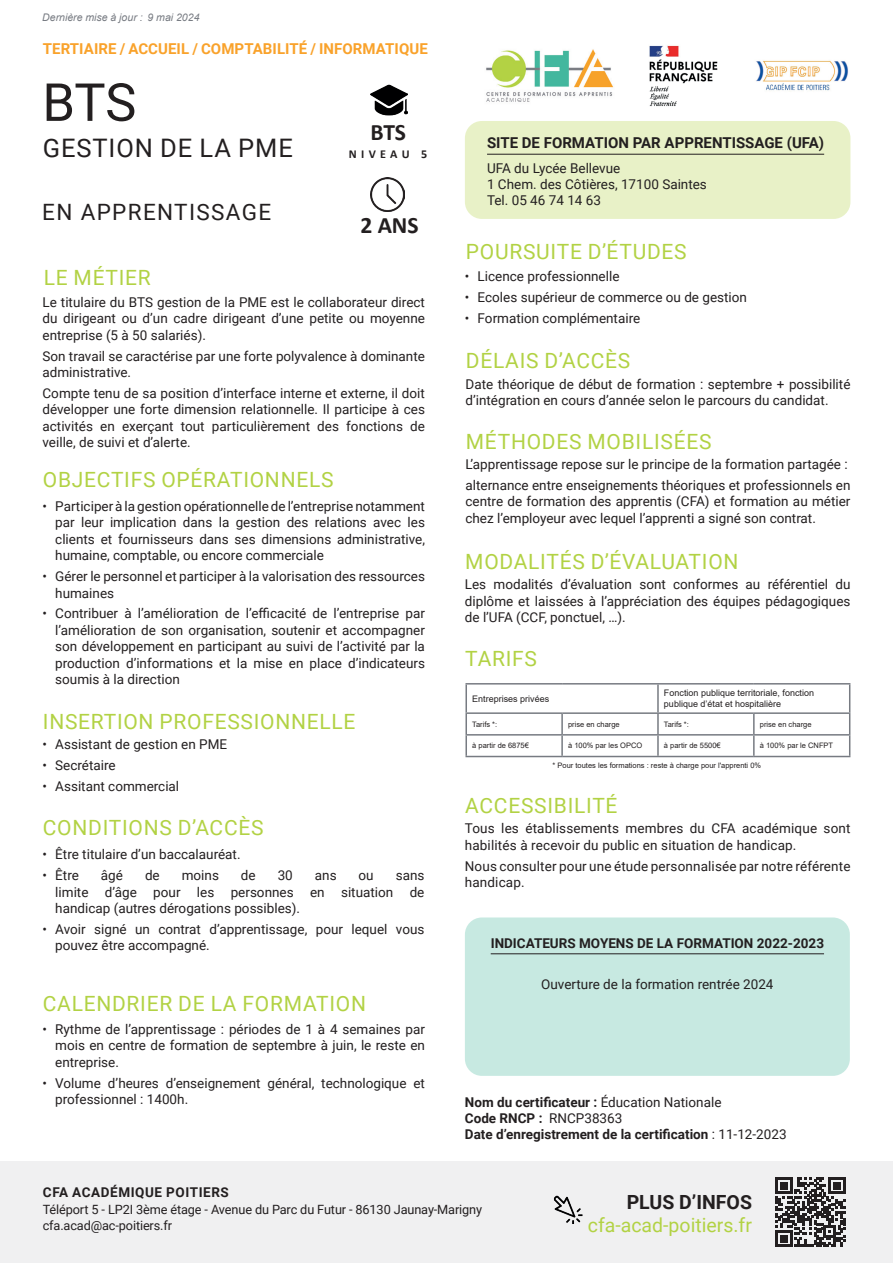
<style>
.page{position:relative;width:893px;height:1263px;background:#fff}
.page>*{position:absolute;margin:0;border:0;box-sizing:border-box;transform-origin:0 0}
.t1{font:52.5px "Roboto";color:#231f20}
.t2{font:25.5px "Roboto";letter-spacing:.035em;color:#231f20}
.t3{font:700 23.55px "Calibri";color:#231f20}
.t4{font:22.5px "Roboto";letter-spacing:.06em;color:#231f20}
.t5{font:21px "Roboto";letter-spacing:.035em;color:#b2d244}
.t6{font:19.5px "Roboto";color:#b2d244}
.t7{font:700 19.5px "Roboto";color:#231f20}
.t8{font:700 15px "Roboto";letter-spacing:.005em;color:#f9a22b}
.t9{font:700 15px "Roboto";color:#231f20}
.t10{font:13.5px/16.5px "Roboto";color:#231f20}
.t11{font:700 13.5px/16.2px "Roboto";color:#231f20}
.t12{font:700 13.5px "Roboto";letter-spacing:.045em;color:#231f20}
.t13{font:12.75px/16.5px "Roboto";letter-spacing:-.01em;color:#231f20}
.t14{font:700 12.15px "Calibri";letter-spacing:.36em;color:#231f20}
.t15{font:italic 10.5px "Arial";color:#777b82}
.t16{font:9px/10.8px "Arial";color:#231f20}
.t17{font:7.5px "Arial";color:#231f20}
.s1{font-weight:400}
</style>
<div class="page">
<img style="left:486px;top:49px;width:128px;height:53px">
<img style="left:371px;top:178px;width:34px;height:34px">
<img style="left:371px;top:84px;width:37px;height:32px">
<div style="left:465px;top:121px;width:385px;height:98px;background:#e8f1c7;border-radius:17px"></div>
<hr style="left:487px;top:154px;width:337px;height:1px;background:#231f20">
<img style="left:649px;top:45px;width:199px;height:61px">
<hr style="left:465px;top:683px;width:97px;height:1px;background:#777b82">
<hr style="left:465px;top:684px;width:2px;height:28px;background:#777b82">
<hr style="left:562px;top:683px;width:96px;height:1px;background:#777b82">
<hr style="left:658px;top:683px;width:96px;height:1px;background:#777b82">
<hr style="left:657px;top:684px;width:2px;height:28px;background:#777b82">
<hr style="left:754px;top:683px;width:96px;height:1px;background:#777b82">
<hr style="left:465px;top:712px;width:97px;height:2px;background:#777b82">
<hr style="left:465px;top:714px;width:2px;height:20px;background:#777b82">
<hr style="left:562px;top:712px;width:96px;height:2px;background:#777b82">
<hr style="left:561px;top:714px;width:2px;height:20px;background:#777b82">
<hr style="left:658px;top:712px;width:96px;height:2px;background:#777b82">
<hr style="left:657px;top:714px;width:2px;height:20px;background:#777b82">
<hr style="left:754px;top:712px;width:96px;height:2px;background:#777b82">
<hr style="left:753px;top:714px;width:2px;height:20px;background:#777b82">
<hr style="left:465px;top:734px;width:97px;height:2px;background:#777b82">
<hr style="left:465px;top:736px;width:2px;height:20px;background:#777b82">
<hr style="left:562px;top:734px;width:96px;height:2px;background:#777b82">
<hr style="left:561px;top:736px;width:2px;height:20px;background:#777b82">
<hr style="left:658px;top:734px;width:96px;height:2px;background:#777b82">
<hr style="left:657px;top:736px;width:2px;height:20px;background:#777b82">
<hr style="left:754px;top:734px;width:96px;height:2px;background:#777b82">
<hr style="left:753px;top:736px;width:2px;height:20px;background:#777b82">
<svg style="left:849px;top:684px;width:1px;height:72px"></svg>
<hr style="left:465px;top:756px;width:97px;height:1px;background:#777b82">
<hr style="left:562px;top:756px;width:96px;height:1px;background:#777b82">
<hr style="left:658px;top:756px;width:96px;height:1px;background:#777b82">
<hr style="left:754px;top:756px;width:96px;height:1px;background:#777b82">
<div style="left:0;top:1161px;width:893px;height:102px;background:#f0f0f1"></div>
<div style="left:465px;top:917px;width:385px;height:159px;background:#c7e9e1;border-radius:17px"></div>
<hr style="left:491px;top:953px;width:333px;height:1px;background:#231f20">
<svg style="left:775px;top:1177px;width:70px;height:70px"></svg>
<img style="left:554px;top:1195px;width:29px;height:29px">
<p class="t15" style="left:42px;top:10px;width:159px">Dernière mise à jour : 9 mai 2024</p>
<p class="t8" style="left:43px;top:38px;width:387px">TERTIAIRE / ACCUEIL / COMPTABILITÉ / INFORMATIQUE</p>
<h1 class="t1" style="left:42px;top:65px;width:96px">BTS</h1>
<h2 class="t2" style="left:43px;top:130px;width:252px">GESTION DE LA PME</h2>
<h3 class="t3" style="left:371px;top:116px;width:37px">BTS</h3>
<p class="t14" style="left:349px;top:145px;width:80px">NIVEAU 5</p>
<h3 class="t4" style="left:42px;top:196px;width:230px">EN APPRENTISSAGE</h3>
<h3 class="t5" style="left:44px;top:263px;width:109px">LE MÉTIER</h3>
<h3 class="t3" style="left:360px;top:209px;width:60px">2 ANS</h3>
<p class="t10" style="left:43px;top:293px;width:384px;text-align:justify">Le titulaire du BTS gestion de la PME est le collaborateur direct du dirigeant ou d’un cadre dirigeant d’une petite ou moyenne entreprise (5 à 50 salariés).</p>
<p class="t10" style="left:43px;top:347px;width:384px">Son travail se caractérise par une forte polyvalence à dominante administrative.</p>
<p class="t10" style="left:43px;top:384px;width:384px;text-align:justify">Compte tenu de sa position d’interface interne et externe, il doit développer une forte dimension relationnelle. Il participe à ces activités en exerçant tout particulièrement des fonctions de veille, de suivi et d’alerte.</p>
<h3 class="t5" style="left:43px;top:465px;width:292px">OBJECTIFS OPÉRATIONNELS</h3>
<p class="t10" style="left:55px;top:497px;width:371px;text-align:justify;text-indent:-13px">• Participer à la gestion opérationnelle de l’entreprise notamment par leur implication dans la gestion des relations avec les clients et fournisseurs dans ses dimensions administrative, humaine, comptable, ou encore commerciale</p>
<p class="t10" style="left:55px;top:568px;width:371px;text-indent:-13px">• Gérer le personnel et participer à la valorisation des ressources humaines</p>
<p class="t10" style="left:55px;top:605px;width:371px;text-align:justify;text-indent:-13px">• Contribuer à l’amélioration de l’efficacité de l’entreprise par l’amélioration de son organisation, soutenir et accompagner son développement en participant au suivi de l’activité par la production d’informations et la mise en place d’indicateurs soumis à la direction</p>
<h3 class="t5" style="left:43px;top:707px;width:314px">INSERTION PROFESSIONNELLE</h3>
<p class="t10" style="left:43px;top:736px;width:186px">• Assistant de gestion en PME</p>
<p class="t10" style="left:43px;top:756px;width:75px">• Secrétaire</p>
<p class="t10" style="left:43px;top:777px;width:138px">• Assitant commercial</p>
<h3 class="t5" style="left:43px;top:813px;width:222px">CONDITIONS D’ACCÈS</h3>
<p class="t10" style="left:43px;top:846px;width:200px">• Être titulaire d’un baccalauréat.</p>
<p class="t10" style="left:43px;top:866px;width:38px">• Être</p>
<p class="t10" style="left:101px;top:866px;width:24px">âgé</p>
<p class="t10" style="left:145px;top:866px;width:16px">de</p>
<p class="t10" style="left:182px;top:866px;width:39px">moins</p>
<p class="t10" style="left:241px;top:866px;width:16px">de</p>
<p class="t10" style="left:278px;top:866px;width:17px">30</p>
<p class="t10" style="left:315px;top:866px;width:23px">ans</p>
<p class="t10" style="left:359px;top:866px;width:17px">ou</p>
<p class="t10" style="left:55px;top:866px;width:371px;text-align:justify;text-indent:340px">sans limite d’âge pour les personnes en situation de handicap (autres dérogations possibles).</p>
<p class="t10" style="left:55px;top:920px;width:371px;text-indent:-13px">• Avoir signé un contrat d’apprentissage, pour lequel vous pouvez être accompagné.</p>
<h3 class="t5" style="left:43px;top:989px;width:325px">CALENDRIER DE LA FORMATION</h3>
<p class="t10" style="left:55px;top:1020px;width:371px;text-align:justify;text-indent:-13px">• Rythme de l’apprentissage : périodes de 1 à 4 semaines par mois en centre de formation de septembre à juin, le reste en entreprise.</p>
<p class="t10" style="left:55px;top:1074px;width:371px;text-indent:-13px">• Volume d’heures d’enseignement général, technologique et professionnel : 1400h.</p>
<p class="t9" style="left:487px;top:132px;width:339px">SITE DE FORMATION PAR APPRENTISSAGE (UFA)</p>
<p class="t10" style="left:487px;top:159px;width:221px">UFA du Lycée Bellevue<br>1 Chem. des Côtières, 17100 Saintes<br>Tel. 05 46 74 14 63</p>
<h3 class="t5" style="left:466px;top:237px;width:222px">POURSUITE D’ÉTUDES</h3>
<p class="t10" style="left:465px;top:268px;width:156px">• Licence professionnelle</p>
<p class="t10" style="left:465px;top:288px;width:284px">• Ecoles supérieur de commerce ou de gestion</p>
<p class="t10" style="left:465px;top:309px;width:177px">• Formation complémentaire</p>
<h3 class="t5" style="left:466px;top:346px;width:166px">DÉLAIS D’ACCÈS</h3>
<p class="t10" style="left:465px;top:375px;width:386px">Date théorique de début de formation : septembre + possibilité d’intégration en cours d’année selon le parcours du candidat.</p>
<h3 class="t5" style="left:466px;top:427px;width:247px">MÉTHODES MOBILISÉES</h3>
<p class="t10" style="left:465px;top:453px;width:386px;line-height:20.7px">L’apprentissage repose sur le principe de la formation partagée : alternance entre enseignements théoriques et professionnels en</p>
<p class="t10" style="left:465px;top:493px;width:386px">centre de formation des apprentis (CFA) et formation au métier chez l’employeur avec lequel l’apprenti a signé son contrat.</p>
<h3 class="t5" style="left:465px;top:547px;width:275px">MODALITÉS D’ÉVALUATION</h3>
<p class="t10" style="left:465px;top:576px;width:387px;text-align:justify">Les modalités d’évaluation sont conformes au référentiel du diplôme et laissées à l’appréciation des équipes pédagogiques de l’UFA (CCF, ponctuel, …).</p>
<h3 class="t5" style="left:465px;top:643px;width:73px">TARIFS</h3>
<p class="t16" style="left:472px;top:693px;width:79px">Entreprises privées</p>
<p class="t16" style="left:664px;top:688px;width:152px">Fonction publique territoriale, fonction publique d’état et hospitalière</p>
<p class="t17" style="left:472px;top:719px;width:27px">Tarifs *:</p>
<p class="t17" style="left:568px;top:719px;width:53px">prise en charge</p>
<p class="t17" style="left:664px;top:719px;width:27px">Tarifs *:</p>
<p class="t17" style="left:760px;top:719px;width:53px">prise en charge</p>
<p class="t17" style="left:472px;top:741px;width:58px">à partir de 6875€</p>
<p class="t17" style="left:568px;top:741px;width:76px">à 100% par les OPCO</p>
<p class="t17" style="left:664px;top:741px;width:58px">à partir de 5500€</p>
<p class="t17" style="left:760px;top:741px;width:75px">à 100% par le CNFPT</p>
<p class="t17" style="left:553px;top:760px;width:210px">* Pour toutes les formations : reste à charge pour l'apprenti 0%</p>
<h3 class="t5" style="left:465px;top:791px;width:154px">ACCESSIBILITÉ</h3>
<p class="t10" style="left:465px;top:820px;width:387px">Tous les établissements membres du CFA académique sont habilités à recevoir du public en situation de handicap.</p>
<p class="t10" style="left:465px;top:857px;width:387px">Nous consulter pour une étude personnalisée par notre référente handicap.</p>
<p class="t11" style="left:491px;top:934px;width:335px">INDICATEURS MOYENS DE LA FORMATION 2022-2023</p>
<p class="t10" style="left:541px;top:975px;width:234px">Ouverture de la formation rentrée 2024</p>
<p class="t11" style="left:465px;top:1093px;width:323px">Nom du certificateur : <span class="s1">Éducation Nationale<br></span>Code RNCP : <span class="s1">RNCP38363<br></span>Date d’enregistrement de la certification <span class="s1">: 11-12-2023</span></p>
<p class="t12" style="left:43px;top:1183px;width:188px">CFA ACADÉMIQUE POITIERS</p>
<p class="t13" style="left:43px;top:1201px;width:441px">Téléport 5 - LP2I 3ème étage - Avenue du Parc du Futur - 86130 Jaunay-Marigny cfa.acad@ac-poitiers.fr</p>
<h3 class="t7" style="left:627px;top:1188px;width:127px">PLUS D’INFOS</h3>
<h3 class="t6" style="left:588px;top:1212px;width:166px">cfa-acad-poitiers.fr</h3>
</div>
